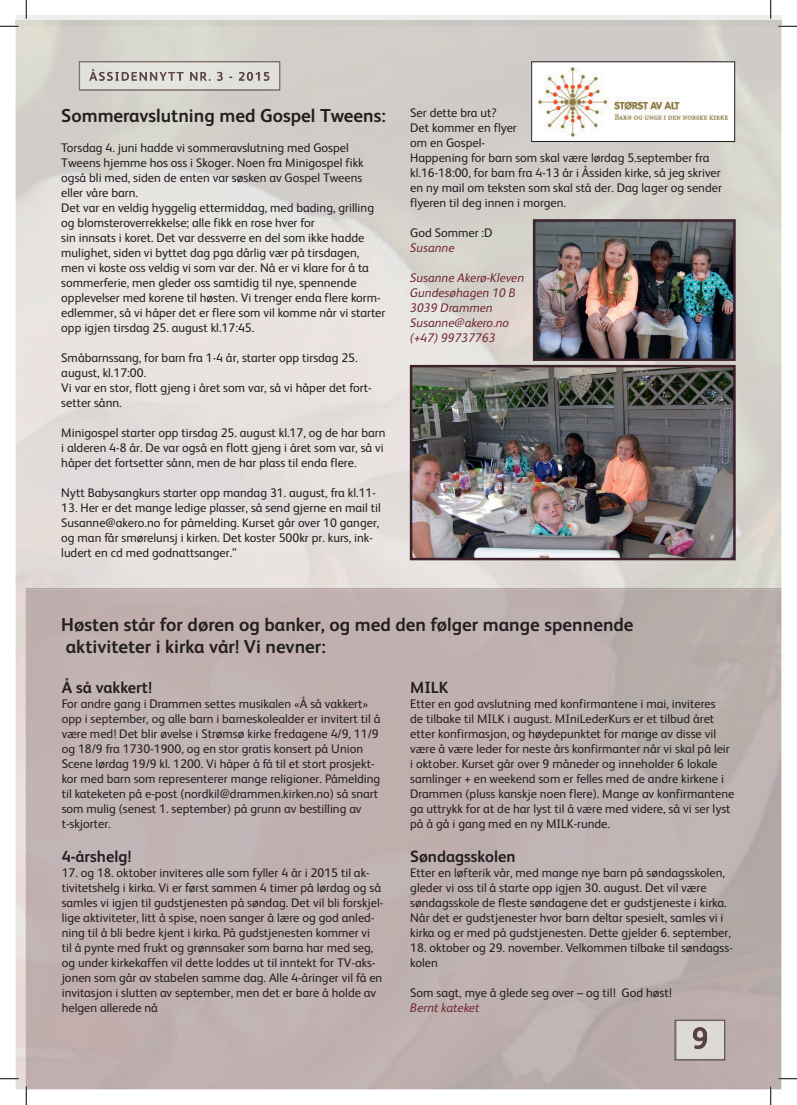
<style>
.page{position:relative;width:797px;height:1105px;background:#fff}
.page>*{position:absolute;margin:0;border:0;box-sizing:border-box;transform-origin:0 0}
.t1{font:700 18.75px/22.5px "FS Albert";color:#231f20}
.t2{font:700 16.25px "FS Albert";color:#231f20}
.t3{font:12.5px/15px "FS Albert";color:#231f20}
.t4{font:italic 12.5px/15px "FS Albert";color:#712932}
</style>
<div class="page">
<div style="left:16px;top:16px;width:765px;height:5px;background:#efeeee"></div>
<img style="left:16px;top:21px;width:765px;height:1068px">
<img style="left:79px;top:61px;width:201px;height:30px">
<img style="left:79px;top:62px;width:201px;height:28px">
<img style="left:26px;top:588px;width:755px;height:501px">
<img style="left:413px;top:368px;width:319px;height:189px">
<div style="left:410px;top:365px;width:325px;height:195px;border:2px solid #3d222b"></div>
<img style="left:536px;top:222px;width:196px;height:136px">
<div style="left:533px;top:219px;width:202px;height:142px;border:2px solid #3d222b"></div>
<img style="left:675px;top:1019px;width:50px;height:1px">
<img style="left:675px;top:1020px;width:50px;height:40px">
<img style="left:693px;top:1048px;width:14px;height:1px">
<img style="left:693px;top:1027px;width:14px;height:21px">
<div style="left:531px;top:62px;width:203px;height:80px;background:#fff"></div>
<img style="left:538px;top:67px;width:189px;height:69px">
<div style="left:531px;top:62px;width:203px;height:80px;border:1px solid #231f20"></div>
<svg style="left:0;top:25px;width:19px;height:2px"></svg>
<svg style="left:778px;top:25px;width:19px;height:2px"></svg>
<svg style="left:0;top:1078px;width:19px;height:1px"></svg>
<svg style="left:778px;top:1078px;width:19px;height:1px"></svg>
<svg style="left:25px;top:0;width:2px;height:19px"></svg>
<svg style="left:25px;top:1086px;width:2px;height:19px"></svg>
<svg style="left:770px;top:0;width:1px;height:19px"></svg>
<svg style="left:770px;top:1086px;width:1px;height:19px"></svg>
<h1 class="t1" style="left:61px;top:104px;width:326px">Sommeravslutning med Gospel Tweens:</h1>
<p class="t3" style="left:61px;top:140px;width:325px">Torsdag 4. juni hadde vi sommeravslutning med Gospel Tweens hjemme hos oss i Skoger. Noen fra Minigospel fikk også bli med, siden de enten var søsken av Gospel Tweens eller våre barn.<br>Det var en veldig hyggelig ettermiddag, med bading, grilling og blomsteroverrekkelse; alle fikk en rose hver for<br>sin innsats i koret. Det var dessverre en del som ikke hadde mulighet, siden vi byttet dag pga dårlig vær på tirsdagen, men vi koste oss veldig vi som var der. Nå er vi klare for å ta sommerferie, men gleder oss samtidig til nye, spennende opplevelser med korene til høsten. Vi trenger enda flere korm&shy;edlemmer, så vi håper det er flere som vil komme når vi starter opp igjen tirsdag 25. august kl.17:45.</p>
<p class="t3" style="left:61px;top:350px;width:312px">Småbarnssang, for barn fra 1-4 år, starter opp tirsdag 25. august, kl.17:00.<br>Vi var en stor, flott gjeng i året som var, så vi håper det fort&shy;setter sånn.</p>
<p class="t3" style="left:61px;top:425px;width:326px">Minigospel starter opp tirsdag 25. august kl.17, og de har barn i alderen 4-8 år. De var også en flott gjeng i året som var, så vi håper det fortsetter sånn, men de har plass til enda flere.</p>
<p class="t3" style="left:61px;top:485px;width:316px">Nytt Babysangkurs starter opp mandag 31. august, fra kl.11-</p>
<p class="t3" style="left:61px;top:500px;width:321px">13. Her er det mange ledige plasser, så send gjerne en mail til Susanne@akero.no for påmelding. Kurset går over 10 ganger, og man får smørelunsj i kirken. Det koster 500kr pr. kurs, ink&shy;ludert en cd med godnattsanger.”</p>
<p class="t3" style="left:410px;top:106px;width:313px">Ser dette bra ut?<br>Det kommer en flyer<br>om en Gospel-<br>Happening for barn som skal være lørdag 5.september fra kl.16-18:00, for barn fra 4-13 år i Åssiden kirke, så jeg skriver en ny mail om teksten som skal stå der. Dag lager og sender flyeren til deg innen i morgen.</p>
<p class="t3" style="left:410px;top:226px;width:84px">God Sommer :D</p>
<p class="t4" style="left:410px;top:241px;width:46px">Susanne</p>
<p class="t4" style="left:410px;top:271px;width:115px">Susanne Akerø-Kleven<br>Gundesøhagen 10 B<br>3039 Drammen<br>Susanne@akero.no (+47) 99737763</p>
<h1 class="t1" style="left:61px;top:613px;width:574px">Høsten står for døren og banker, og med den følger mange spennende aktiviteter i kirka vår! Vi nevner:</h1>
<h2 class="t2" style="left:62px;top:678px;width:92px">Å så vakkert!</h2>
<p class="t3" style="left:62px;top:696px;width:320px">For andre gang i Drammen settes musikalen «Å så vakkert» opp i september, og alle barn i barneskolealder er invitert til å være med! Det blir øvelse i Strømsø kirke fredagene 4/9, 11/9 og 18/9 fra 1730-1900, og en stor gratis konsert på Union Scene lørdag 19/9 kl. 1200. Vi håper å få til et stort prosjekt&shy;kor med barn som representerer mange religioner. Påmelding til kateketen på e-post (nordkil@drammen.kirken.no) så snart som mulig (senest 1. september) på grunn av bestilling av t-skjorter.</p>
<h2 class="t2" style="left:62px;top:847px;width:71px">4-årshelg!</h2>
<p class="t3" style="left:62px;top:865px;width:323px">17. og 18. oktober inviteres alle som fyller 4 år i 2015 til ak&shy;tivitetshelg i kirka. Vi er først sammen 4 timer på lørdag og så samles vi igjen til gudstjenesten på søndag. Det vil bli forskjel&shy;lige aktiviteter, litt å spise, noen sanger å lære og god anled&shy;ning til å bli bedre kjent i kirka. På gudstjenesten kommer vi til å pynte med frukt og grønnsaker som barna har med seg, og under kirkekaffen vil dette loddes ut til inntekt for TV-aks&shy;jonen som går av stabelen samme dag. Alle 4-åringer vil få en invitasjon i slutten av september, men det er bare å holde av helgen allerede nå</p>
<h2 class="t2" style="left:410px;top:678px;width:40px">MILK</h2>
<p class="t3" style="left:410px;top:696px;width:326px">Etter en god avslutning med konfirmantene i mai, inviteres<br>de tilbake til MILK i august. MIniLederKurs er et tilbud året etter konfirmasjon, og høydepunktet for mange av disse vil være å være leder for neste års konfirmanter når vi skal på leir i oktober. Kurset går over 9 måneder og inneholder 6 lokale samlinger + en weekend som er felles med de andre kirkene i Drammen (pluss kanskje noen flere). Mange av konfirmantene ga uttrykk for at de har lyst til å være med videre, så vi ser lyst på å gå i gang med en ny MILK-runde.</p>
<h2 class="t2" style="left:410px;top:847px;width:107px">Søndagsskolen</h2>
<p class="t3" style="left:410px;top:865px;width:322px">Etter en løfterik vår, med mange nye barn på søndagsskolen, gleder vi oss til å starte opp igjen 30. august. Det vil være søndagsskole de fleste søndagene det er gudstjeneste i kirka.<br>Når det er gudstjenester hvor barn deltar spesielt, samles vi i kirka og er med på gudstjenesten. Dette gjelder 6. september,</p>
<p class="t3" style="left:410px;top:940px;width:324px">18. oktober og 29. november. Velkommen tilbake til søndagss&shy;kolen</p>
<p class="t3" style="left:410px;top:985px;width:263px">Som sagt, mye å glede seg over – og til! God høst!</p>
<p class="t4" style="left:410px;top:1000px;width:71px">Bernt kateket</p>
</div>
